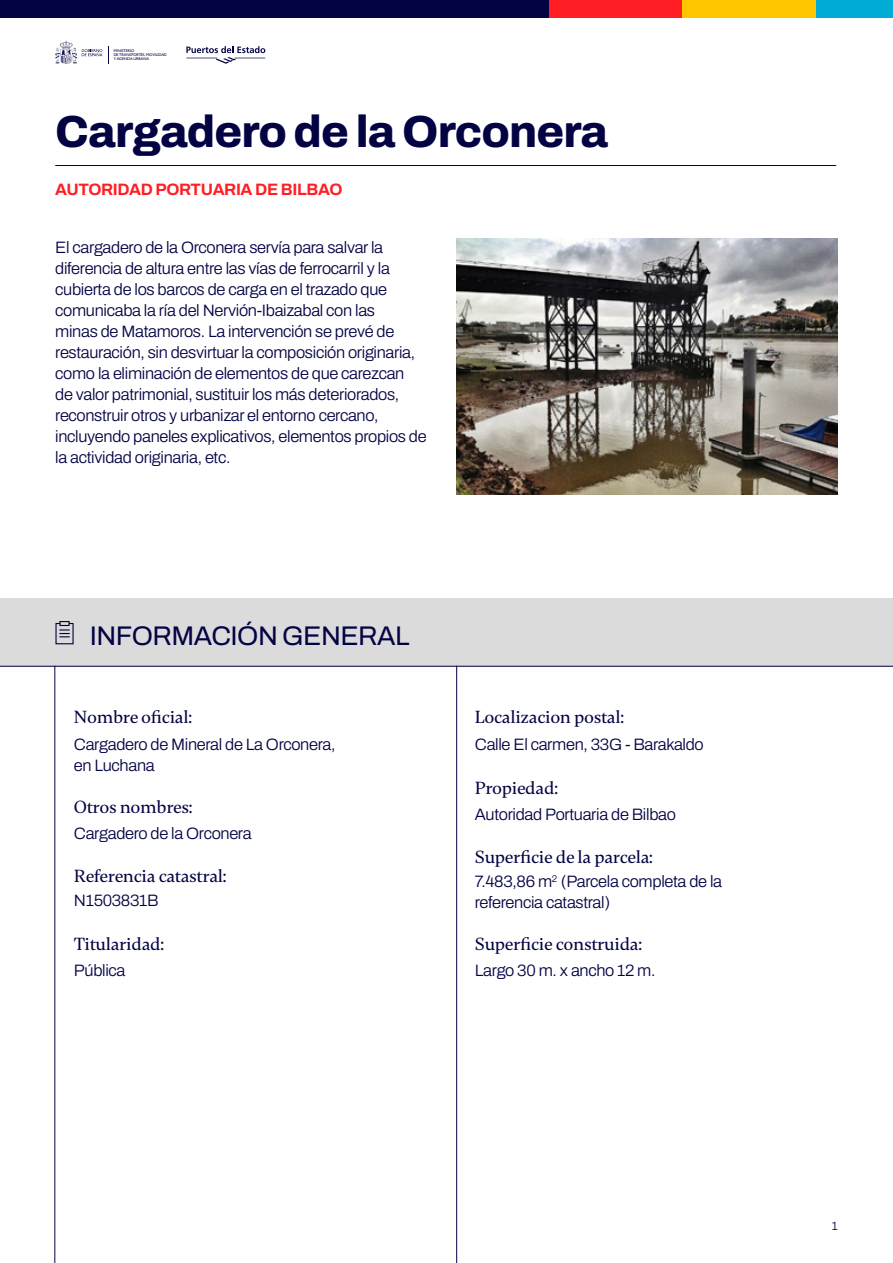
<style>
.page{position:relative;width:893px;height:1263px;background:#fff}
.page>*{position:absolute;margin:0;border:0;box-sizing:border-box;transform-origin:0 0}
.t1{font:800 45px "Archivo";letter-spacing:-.02em;color:#030344}
.t2{font:600 27px "Archivo";letter-spacing:-.02em;color:#030344}
.t3{font:500 18px "Gambetta";letter-spacing:-.02em;color:#030344}
.t4{font:600 16.5px/21px "Archivo";letter-spacing:-.02em;color:#030344}
.t5{font:700 16.5px "Archivo";letter-spacing:-.02em;color:#ff1e24}
.t6{font:600 12px "Archivo";color:#030344}
.t7{font:3.9px/4.2px "Gill Sans";color:#030344}
</style>
<div class="page">
<img style="left:456px;top:238px;width:382px;height:256px">
<hr style="left:55px;top:165px;width:781px;height:1px;background:#030344">
<svg style="left:186px;top:46px;width:79px;height:18px"></svg>
<svg style="left:55px;top:40px;width:47px;height:24px"></svg>
<div style="left:0;top:0;width:549px;height:18px;background:#030344"></div>
<div style="left:549px;top:0;width:133px;height:18px;background:#ff1e24"></div>
<div style="left:682px;top:0;width:134px;height:18px;background:#ffc600"></div>
<div style="left:816px;top:0;width:77px;height:18px;background:#00acd6"></div>
<div style="left:0;top:599px;width:893px;height:68px;background:#dbdbdb"></div>
<hr style="left:54px;top:666px;width:1px;height:597px;background:#030344">
<hr style="left:0;top:666px;width:893px;height:1px;background:#030344">
<svg style="left:55px;top:621px;width:19px;height:24px"></svg>
<hr style="left:456px;top:666px;width:1px;height:597px;background:#030344">
<p class="t7" style="left:114px;top:48px;width:55px">MINISTERIO<br>DE TRANSPORTES, MOVILIDAD<br>Y AGENDA URBANA</p>
<h1 class="t1" style="left:55px;top:98px;width:554px">Cargadero de la Orconera</h1>
<p class="t5" style="left:55px;top:177px;width:289px">AUTORIDAD PORTUARIA DE BILBAO</p>
<p class="t4" style="left:55px;top:236px;width:373px">El cargadero de la Orconera servía para salvar la diferencia de altura entre las vías de ferrocarril y la cubierta de los barcos de carga en el trazado que comunicaba la ría del Nervión-Ibaizabal con las<br>minas de Matamoros. La intervención se prevé de restauración, sin desvirtuar la composición originaria, como la eliminación de elementos de que carezcan<br>de valor patrimonial, sustituir los más deteriorados, reconstruir otros y urbanizar el entorno cercano, incluyendo paneles explicativos, elementos propios de la actividad originaria, etc.</p>
<h2 class="t2" style="left:90px;top:615px;width:321px">INFORMACIÓN GENERAL</h2>
<p class="t3" style="left:74px;top:707px;width:120px">Nombre oficial:</p>
<p class="t3" style="left:475px;top:707px;width:151px">Localizacion postal:</p>
<p class="t4" style="left:74px;top:734px;width:263px">Cargadero de Mineral de La Orconera, en Luchana</p>
<p class="t3" style="left:74px;top:797px;width:120px">Otros nombres:</p>
<p class="t4" style="left:74px;top:823px;width:179px">Cargadero de la Orconera</p>
<p class="t3" style="left:74px;top:865px;width:154px">Referencia catastral:</p>
<p class="t4" style="left:74px;top:890px;width:86px">N1503831B</p>
<p class="t3" style="left:74px;top:933px;width:92px">Titularidad:</p>
<p class="t4" style="left:74px;top:960px;width:53px">Pública</p>
<p class="t4" style="left:475px;top:734px;width:230px">Calle El carmen, 33G - Barakaldo</p>
<p class="t3" style="left:475px;top:777px;width:85px">Propiedad:</p>
<p class="t4" style="left:475px;top:804px;width:202px">Autoridad Portuaria de Bilbao</p>
<p class="t3" style="left:475px;top:846px;width:180px">Superficie de la parcela:</p>
<p class="t4" style="left:475px;top:871px;width:249px">7.483,86 m<sup>2</sup> (Parcela completa de la referencia catastral)</p>
<p class="t3" style="left:475px;top:933px;width:169px">Superficie construida:</p>
<p class="t4" style="left:475px;top:960px;width:182px">Largo 30 m. x ancho 12 m.</p>
<p class="t6" style="left:832px;top:1217px;width:7px">1</p>
</div>
